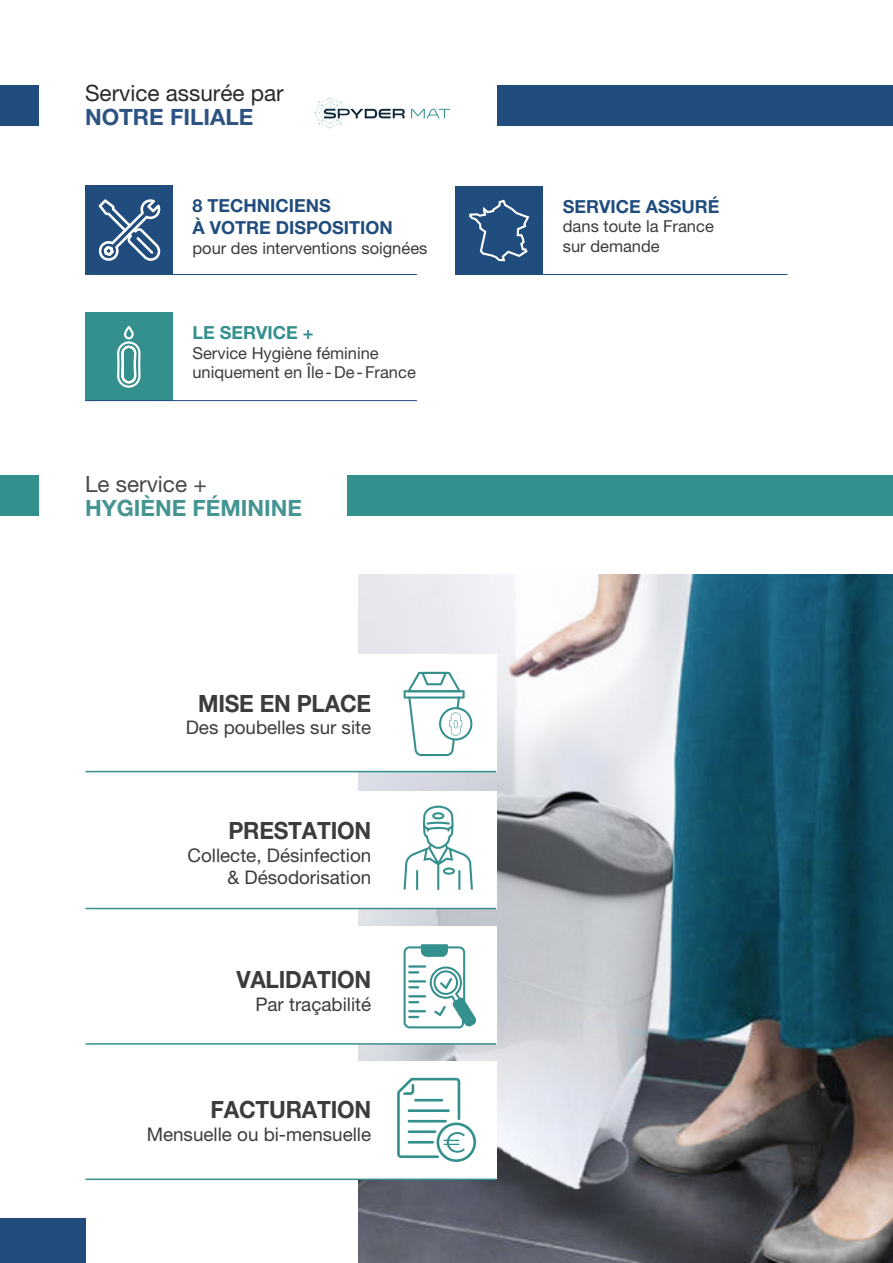
<style>
.page{position:relative;width:893px;height:1263px;background:#fff}
.page>*{position:absolute;margin:0;border:0;box-sizing:border-box;transform-origin:0 0}
.t1{font:700 23.85px "Helvetica Neue LT Pro";letter-spacing:-.01em;color:#3c3c3b;scale:.95 1}
.t2{font:22.5px "Helvetica Neue LT Pro";color:#282827}
.t3{font:700 22.5px "Helvetica Neue LT Pro";color:#449592}
.t4{font:700 22.5px "Helvetica Neue LT Pro";color:#2d5383}
.t5{font:22.5px "Helvetica Neue LT Pro";color:#494848}
.t6{font:18.75px/22.5px "Helvetica Neue LT Pro";color:#3c3c3b;text-align:right}
.t7{font:700 18px/21.6px "Helvetica Neue LT Pro";color:#204d7d}
.t8{font:700 18px "Helvetica Neue LT Pro";color:#34908d}
.t9{font:16.5px/19.8px "Helvetica Neue LT Pro";color:#3c3c3b}
</style>
<div class="page">
<img style="left:359px;top:575px;width:534px;height:688px">
<div style="left:85px;top:654px;width:411px;height:117px;background:#fff"></div>
<div style="left:85px;top:791px;width:411px;height:117px;background:#fff"></div>
<div style="left:85px;top:926px;width:411px;height:118px;background:#fff"></div>
<div style="left:85px;top:1061px;width:411px;height:117px;background:#fff"></div>
<svg style="left:404px;top:806px;width:69px;height:84px"></svg>
<svg style="left:404px;top:672px;width:68px;height:84px"></svg>
<svg style="left:404px;top:944px;width:72px;height:84px"></svg>
<svg style="left:397px;top:1078px;width:79px;height:84px"></svg>
<div style="left:455px;top:186px;width:88px;height:89px;background:#204d7d"></div>
<hr style="left:455px;top:274px;width:332px;height:1px;background:#204d7d">
<svg style="left:469px;top:199px;width:61px;height:63px"></svg>
<div style="left:85px;top:185px;width:88px;height:89px;background:#204d7d"></div>
<hr style="left:85px;top:274px;width:332px;height:1px;background:#204d7d">
<svg style="left:98px;top:199px;width:63px;height:62px"></svg>
<div style="left:85px;top:312px;width:88px;height:89px;background:#34908d"></div>
<hr style="left:85px;top:400px;width:332px;height:1px;background:#204d7d">
<svg style="left:117px;top:326px;width:24px;height:62px"></svg>
<svg style="left:411px;top:109px;width:39px;height:9px"></svg>
<svg style="left:313px;top:96px;width:92px;height:34px"></svg>
<div style="left:348px;top:475px;width:545px;height:41px;background:#34908d"></div>
<div style="left:497px;top:85px;width:396px;height:41px;background:#204d7d"></div>
<div style="left:0;top:475px;width:38px;height:41px;background:#34908d"></div>
<div style="left:0;top:85px;width:38px;height:41px;background:#204d7d"></div>
<hr style="left:85px;top:771px;width:411px;height:1px;background:#34908d">
<hr style="left:85px;top:908px;width:411px;height:1px;background:#34908d">
<hr style="left:85px;top:1043px;width:411px;height:2px;background:#34908d">
<hr style="left:85px;top:1178px;width:411px;height:2px;background:#34908d">
<div style="left:0;top:1218px;width:85px;height:45px;background:#204d7d"></div>
<h2 class="t2" style="left:85px;top:80px;width:200px">Service assurée par</h2>
<h2 class="t4" style="left:85px;top:103px;width:170px">NOTRE FILIALE</h2>
<p class="t7" style="left:192px;top:195px;width:202px">8 TECHNICIENS<br>À VOTRE DISPOSITION</p>
<p class="t9" style="left:192px;top:238px;width:237px">pour des interventions soignées</p>
<p class="t8" style="left:192px;top:321px;width:123px">LE SERVICE +</p>
<p class="t9" style="left:192px;top:343px;width:225px">Service Hygiène féminine uniquement en Île-De-France</p>
<h2 class="t5" style="left:85px;top:471px;width:123px">Le service +</h2>
<h2 class="t3" style="left:85px;top:494px;width:219px">HYGIÈNE FÉMININE</h2>
<h1 class="t1" style="left:198px;top:689px;width:184px">MISE EN PLACE</h1>
<p class="t6" style="left:186px;top:716px;width:187px">Des poubelles sur site</p>
<h1 class="t1" style="left:228px;top:816px;width:152px">PRESTATION</h1>
<p class="t6" style="left:187px;top:844px;width:185px">Collecte, Désinfection &amp; Désodorisation</p>
<h1 class="t1" style="left:236px;top:965px;width:143px">VALIDATION</h1>
<p class="t6" style="left:255px;top:992px;width:117px">Par traçabilité</p>
<h1 class="t1" style="left:211px;top:1095px;width:171px">FACTURATION</h1>
<p class="t6" style="left:147px;top:1122px;width:226px">Mensuelle ou bi-mensuelle</p>
<p class="t7" style="left:563px;top:195px;width:158px">SERVICE ASSURÉ</p>
<p class="t9" style="left:563px;top:216px;width:152px">dans toute la France sur demande</p>
</div>
